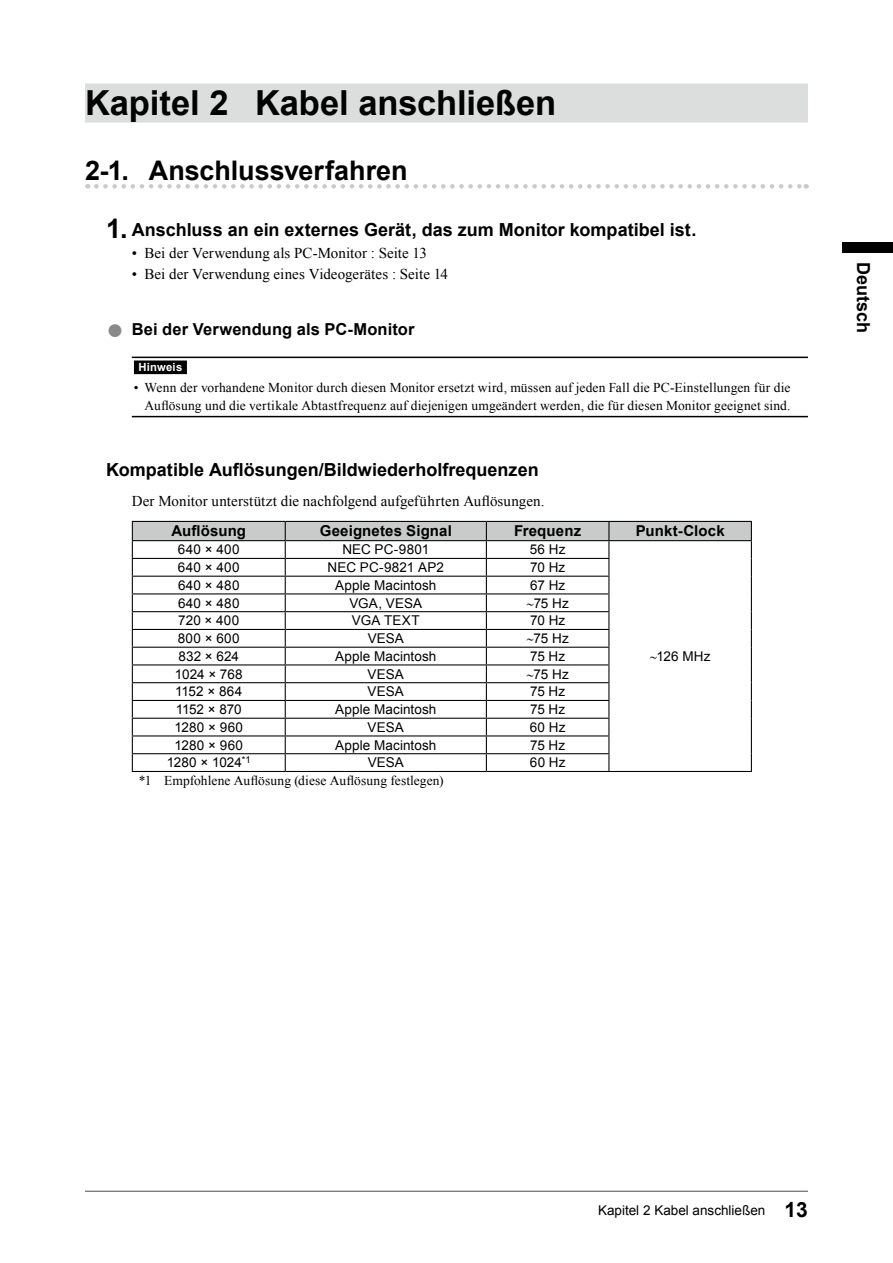
<style>
.page{position:relative;width:893px;height:1263px;background:#fff}
.page>*{position:absolute;margin:0;border:0;box-sizing:border-box;transform-origin:0 0}
.t1{font:700 34.5px "Arial";letter-spacing:-.005em;color:#000}
.t2{font:700 27px "Arial";color:#000}
.t3{font:700 18px "Arial";color:#000}
.t4{font:700 16.5px "Arial";letter-spacing:.005em;color:#000}
.t5{font:15px "Times New Roman";letter-spacing:.005em;color:#000}
.t6{font:700 15px "Arial";letter-spacing:.01em;color:#000}
.t7{font:13.5px "Arial";letter-spacing:.005em;color:#000}
.t8{font:13.5px/18px "Times New Roman";letter-spacing:.01em;color:#000;text-align:right}
.t9{font:700 11.25px "Arial";letter-spacing:.015em;color:#fff}
.s1{font-size:27px}
.s2{font-size:29.7px;color:#898989}
.s3{font-weight:700;font-size:21px}
</style>
<div class="page">
<hr style="left:85px;top:1191px;width:723px;height:1px;background:#595757">
<div style="left:85px;top:84px;width:723px;height:39px;background:#dcdddd"></div>
<svg style="left:96px;top:184px;width:711px;height:5px"></svg>
<hr style="left:132px;top:357px;width:676px;height:1px;background:#000">
<hr style="left:132px;top:416px;width:676px;height:1px;background:#000">
<div style="left:134px;top:360px;width:53px;height:14px;background:#000"></div>
<hr style="left:132px;top:771px;width:153px;height:1px;background:#000">
<hr style="left:285px;top:771px;width:201px;height:1px;background:#000">
<hr style="left:486px;top:771px;width:123px;height:1px;background:#000">
<hr style="left:609px;top:771px;width:143px;height:1px;background:#000">
<div style="left:842px;top:242px;width:51px;height:11px;background:#000"></div>
<svg style="left:132px;top:521px;width:620px;height:250px"></svg>
<h1 class="t1" style="left:85px;top:80px;width:473px">Kapitel 2 Kabel anschließen</h1>
<h2 class="t2" style="left:85px;top:153px;width:324px">2-1. Anschlussverfahren</h2>
<h3 class="t3" style="left:106px;top:217px;width:591px"><span class="s1">1.</span> Anschluss an ein externes Gerät, das zum Monitor kompatibel ist.</h3>
<p class="t5" style="left:132px;top:243px;width:297px">• Bei der Verwendung als PC-Monitor : Seite 13</p>
<p class="t5" style="left:132px;top:264px;width:317px">• Bei der Verwendung eines Videogerätes : Seite 14</p>
<p class="t4" style="left:106px;top:319px;width:310px"><span class="s2">●</span> Bei der Verwendung als PC-Monitor</p>
<p class="t9" style="left:139px;top:360px;width:45px">Hinweis</p>
<p class="t8" style="left:134px;top:378px;width:658px">• Wenn der vorhandene Monitor durch diesen Monitor ersetzt wird, müssen auf jeden Fall die PC-Einstellungen für die<br>Auflösung und die vertikale Abtastfrequenz auf diejenigen umgeändert werden, die für diesen Monitor geeignet sind.</p>
<h3 class="t3" style="left:106px;top:457px;width:434px">Kompatible Auflösungen/Bildwiederholfrequenzen</h3>
<p class="t5" style="left:132px;top:490px;width:414px">Der Monitor unterstützt die nachfolgend aufgeführten Auflösungen.</p>
<p class="t6" style="left:171px;top:521px;width:76px">Auflösung</p>
<p class="t6" style="left:320px;top:521px;width:134px">Geeignetes Signal</p>
<p class="t6" style="left:514px;top:521px;width:69px">Frequenz</p>
<p class="t6" style="left:636px;top:521px;width:90px">Punkt-Clock</p>
<p class="t7" style="left:178px;top:541px;width:63px">640 × 400</p>
<p class="t7" style="left:342px;top:541px;width:88px">NEC PC-9801</p>
<p class="t7" style="left:530px;top:541px;width:37px">56 Hz</p>
<p class="t7" style="left:178px;top:558px;width:63px">640 × 400</p>
<p class="t7" style="left:328px;top:558px;width:118px">NEC PC-9821 AP2</p>
<p class="t7" style="left:530px;top:558px;width:37px">70 Hz</p>
<p class="t7" style="left:178px;top:576px;width:63px">640 × 480</p>
<p class="t7" style="left:335px;top:576px;width:103px">Apple Macintosh</p>
<p class="t7" style="left:530px;top:576px;width:37px">67 Hz</p>
<p class="t7" style="left:178px;top:594px;width:63px">640 × 480</p>
<p class="t7" style="left:349px;top:594px;width:74px">VGA, VESA</p>
<p class="t7" style="left:534px;top:594px;width:37px">75 Hz</p>
<p class="t7" style="left:178px;top:612px;width:63px">720 × 400</p>
<p class="t7" style="left:352px;top:612px;width:69px">VGA TEXT</p>
<p class="t7" style="left:530px;top:612px;width:37px">70 Hz</p>
<p class="t7" style="left:178px;top:629px;width:63px">800 × 600</p>
<p class="t7" style="left:368px;top:629px;width:38px">VESA</p>
<p class="t7" style="left:534px;top:629px;width:37px">75 Hz</p>
<p class="t7" style="left:178px;top:647px;width:62px">832 × 624</p>
<p class="t7" style="left:335px;top:647px;width:103px">Apple Macintosh</p>
<p class="t7" style="left:530px;top:647px;width:37px">75 Hz</p>
<p class="t7" style="left:175px;top:665px;width:69px">1024 × 768</p>
<p class="t7" style="left:368px;top:665px;width:38px">VESA</p>
<p class="t7" style="left:534px;top:665px;width:37px">75 Hz</p>
<p class="t7" style="left:175px;top:683px;width:69px">1152 × 864</p>
<p class="t7" style="left:368px;top:683px;width:38px">VESA</p>
<p class="t7" style="left:530px;top:683px;width:37px">75 Hz</p>
<p class="t7" style="left:176px;top:701px;width:68px">1152 × 870</p>
<p class="t7" style="left:335px;top:701px;width:103px">Apple Macintosh</p>
<p class="t7" style="left:530px;top:701px;width:37px">75 Hz</p>
<p class="t7" style="left:174px;top:718px;width:70px">1280 × 960</p>
<p class="t7" style="left:368px;top:718px;width:38px">VESA</p>
<p class="t7" style="left:530px;top:718px;width:37px">60 Hz</p>
<p class="t7" style="left:174px;top:736px;width:70px">1280 × 960</p>
<p class="t7" style="left:335px;top:736px;width:103px">Apple Macintosh</p>
<p class="t7" style="left:530px;top:736px;width:37px">75 Hz</p>
<p class="t7" style="left:167px;top:754px;width:85px">1280 × 1024<sup>*1</sup></p>
<p class="t7" style="left:368px;top:754px;width:38px">VESA</p>
<p class="t7" style="left:530px;top:754px;width:37px">60 Hz</p>
<p class="t8" style="left:139px;top:771px;width:306px">*1 Empfohlene Auflösung (diese Auflösung festlegen)</p>
<p class="t7" style="left:657px;top:647px;width:55px">126 MHz</p>
<h3 class="t3" style="left:876px;top:261px;width:73px;rotate:90deg">Deutsch</h3>
<p class="t7" style="left:598px;top:1201px;width:211px">Kapitel 2 Kabel anschließen <span class="s3">13</span></p>
</div>
